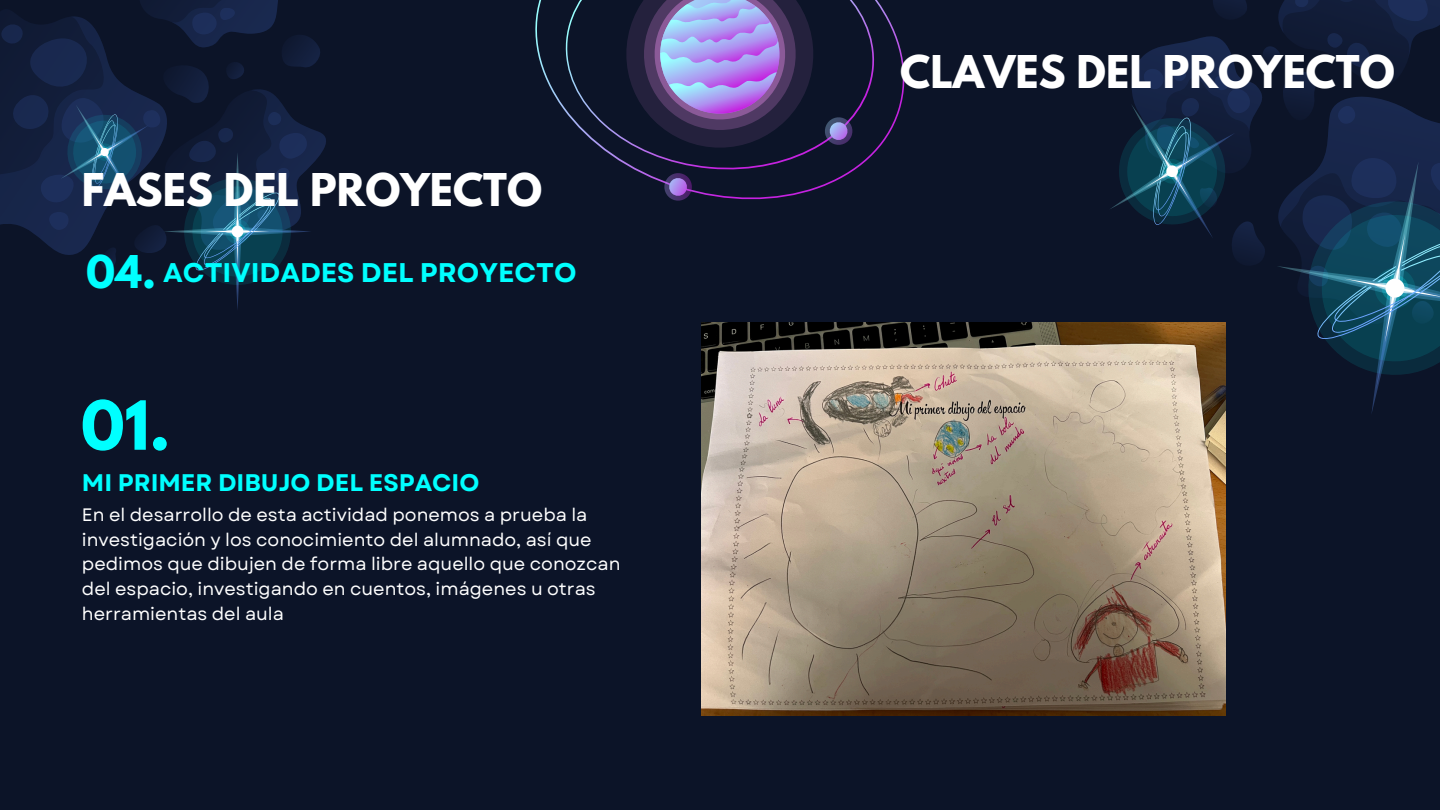
<style>
.page{position:relative;width:1440px;height:810px;background:#0c1428}
.page>*{position:absolute;margin:0;border:0;box-sizing:border-box;transform-origin:0 0}
.t1{font:700 60px "League Spartan";color:#0ff}
.t2{font:700 40px "League Spartan";color:#fff}
.t3{font:700 40px "League Spartan";color:#0ff}
.t4{font:700 27px "Garet";color:#0ff}
.t5{font:700 24px "Garet";color:#0ff}
.t6{font:18px/24.8px "Garet";color:#fff}
</style>
<div class="page">
<svg style="left:0;top:13px;width:32px;height:219px;fill:#121d39"></svg>
<svg style="left:535px;top:0;width:370px;height:200px"></svg>
<svg style="left:563px;top:0;width:314px;height:172px"></svg>
<svg style="left:617px;top:0;width:237px;height:157px"></svg>
<svg style="left:663px;top:172px;width:30px;height:29px"></svg>
<svg style="left:32px;top:0;width:294px;height:309px"></svg>
<svg style="left:1068px;top:0;width:372px;height:408px"></svg>
<img style="left:702px;top:323px;width:524px;height:393px">
<p class="t2" style="left:82px;top:170px;width:462px">FASES DEL PROYECTO</p>
<h2 class="t3" style="left:86px;top:252px;width:71px">04.</h2>
<p class="t4" style="left:163px;top:253px;width:415px">ACTIVIDADES DEL PROYECTO</p>
<p class="t1" style="left:81px;top:396px;width:91px">01.</p>
<h3 class="t5" style="left:82px;top:465px;width:399px">MI PRIMER DIBUJO DEL ESPACIO</h3>
<p class="t6" style="left:82px;top:502px;width:540px">En el desarrollo de esta actividad ponemos a prueba la investigación y los conocimiento del alumnado, así que pedimos que dibujen de forma libre aquello que conozcan del espacio, investigando en cuentos, imágenes u otras herramientas del aula</p>
<p class="t2" style="left:900px;top:52px;width:496px">CLAVES DEL PROYECTO</p>
</div>
